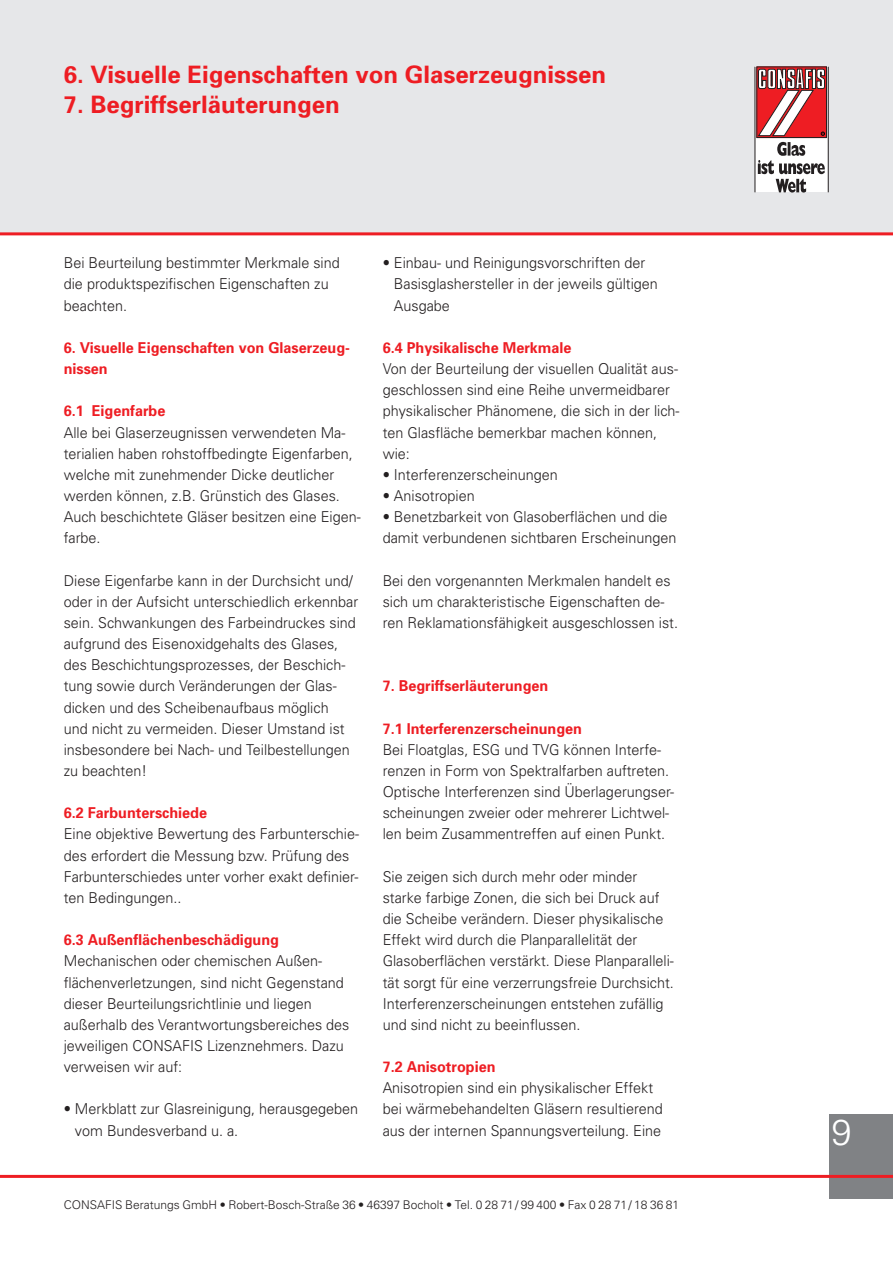
<style>
.page{position:relative;width:893px;height:1263px;background:#fff}
.page>*{position:absolute;margin:0;border:0;box-sizing:border-box;transform-origin:0 0}
.t1{font:300 36px "Univers";color:#fff}
.t2{font:700 24px "Univers";color:#ee1d23}
.t3{font:300 15px/21.1px "Univers";color:#231f20;scale:.96 1}
.t4{font:700 15px/21.1px "Univers";color:#ee1d23;scale:.96 1}
.t5{font:300 12px "Univers";color:#231f20}
</style>
<div class="page">
<div style="left:829px;top:1114px;width:64px;height:85px;background:#808285"></div>
<div style="left:0;top:0;width:893px;height:234px;background:#e6e7e9"></div>
<hr style="left:0;top:1175px;width:893px;height:3px;background:#ee1d23">
<hr style="left:0;top:232px;width:893px;height:3px;background:#ee1d23">
<svg style="left:756px;top:67px;width:72px;height:125px"></svg>
<div style="left:757px;top:67px;width:70px;height:71px;border:1px solid #231f20"></div>
<hr style="left:828px;top:67px;width:1px;height:125px;background:#231f20">
<hr style="left:755px;top:67px;width:1px;height:125px;background:#231f20">
<svg style="left:758px;top:142px;width:67px;height:51px;background:#c1c0c0"></svg>
<svg style="left:758px;top:69px;width:67px;height:67px;background:#cd6669"></svg>
<h2 class="t2" style="left:64px;top:60px;width:544px">6. Visuelle Eigenschaften von Glaserzeugnissen</h2>
<h2 class="t2" style="left:64px;top:90px;width:278px">7. Begriffserläuterungen</h2>
<p class="t3" style="left:64px;top:252px;width:289px">Bei Beurteilung bestimmter Merkmale sind die produktspezifischen Eigenschaften zu beachten.</p>
<p class="t4" style="left:64px;top:337px;width:300px">6. Visuelle Eigenschaften von Glaserzeug&shy;nissen</p>
<p class="t4" style="left:64px;top:400px;width:107px">6.1 Eigenfarbe</p>
<p class="t3" style="left:64px;top:422px;width:311px">Alle bei Glaserzeugnissen verwendeten Ma&shy;terialien haben rohstoffbedingte Eigenfarben, welche mit zunehmender Dicke deutlicher werden können, z.B. Grünstich des Glases.<br>Auch beschichtete Gläser besitzen eine Eigen&shy;farbe.</p>
<p class="t3" style="left:64px;top:570px;width:308px">Diese Eigenfarbe kann in der Durchsicht und/ oder in der Aufsicht unterschiedlich erkennbar sein. Schwankungen des Farbeindruckes sind aufgrund des Eisenoxidgehalts des Glases, des Beschichtungsprozesses, der Beschich&shy;tung sowie durch Veränderungen der Glas&shy;dicken und des Scheibenaufbaus möglich<br>und nicht zu vermeiden. Dieser Umstand ist insbesondere bei Nach- und Teilbestellungen zu beachten!</p>
<p class="t4" style="left:64px;top:802px;width:151px">6.2 Farbunterschiede</p>
<p class="t3" style="left:64px;top:823px;width:309px">Eine objektive Bewertung des Farbunterschie&shy;des erfordert die Messung bzw. Prüfung des Farbunterschiedes unter vorher exakt definier&shy;ten Bedingungen..</p>
<p class="t4" style="left:64px;top:929px;width:226px">6.3 Außenflächenbeschädigung</p>
<p class="t3" style="left:64px;top:950px;width:299px">Mechanischen oder chemischen Außen&shy;flächenverletzungen, sind nicht Gegenstand dieser Beurteilungsrichtlinie und liegen außerhalb des Verantwortungsbereiches des jeweiligen CONSAFIS Lizenznehmers. Dazu verweisen wir auf:</p>
<p class="t3" style="left:75px;top:1098px;width:297px;text-indent:-11px">• Merkblatt zur Glasreinigung, herausgegeben vom Bundesverband u. a.</p>
<p class="t3" style="left:394px;top:252px;width:277px;text-indent:-11px">• Einbau- und Reinigungsvorschriften der<br>Basisglashersteller in der jeweils gültigen<br>Ausgabe</p>
<p class="t4" style="left:383px;top:337px;width:198px">6.4 Physikalische Merkmale</p>
<p class="t3" style="left:383px;top:358px;width:311px">Von der Beurteilung der visuellen Qualität aus&shy;geschlossen sind eine Reihe unvermeidbarer physikalischer Phänomene, die sich in der lich&shy;ten Glasfläche bemerkbar machen können, wie:</p>
<p class="t3" style="left:383px;top:464px;width:184px">• Interferenzerscheinungen</p>
<p class="t3" style="left:383px;top:485px;width:97px">• Anisotropien</p>
<p class="t3" style="left:383px;top:506px;width:307px">• Benetzbarkeit von Glasoberflächen und die damit verbundenen sichtbaren Erscheinungen</p>
<p class="t3" style="left:383px;top:570px;width:309px">Bei den vorgenannten Merkmalen handelt es sich um charakteristische Eigenschaften de&shy;ren Reklamationsfähigkeit ausgeschlossen ist.</p>
<p class="t4" style="left:383px;top:675px;width:174px">7. Begriffserläuterungen</p>
<p class="t4" style="left:383px;top:718px;width:209px">7.1 Interferenzerscheinungen</p>
<p class="t3" style="left:383px;top:739px;width:305px">Bei Floatglas, ESG und TVG können Interfe&shy;renzen in Form von Spektralfarben auftreten.<br>Optische Interferenzen sind Überlagerungser&shy;scheinungen zweier oder mehrerer Lichtwel&shy;len beim Zusammentreffen auf einen Punkt.</p>
<p class="t3" style="left:383px;top:866px;width:305px">Sie zeigen sich durch mehr oder minder starke farbige Zonen, die sich bei Druck auf die Scheibe verändern. Dieser physikalische Effekt wird durch die Planparallelität der Glasoberflächen verstärkt. Diese Planparalleli&shy;tät sorgt für eine verzerrungsfreie Durchsicht.<br>Interferenzerscheinungen entstehen zufällig und sind nicht zu beeinflussen.</p>
<p class="t4" style="left:383px;top:1056px;width:119px">7.2 Anisotropien</p>
<p class="t3" style="left:383px;top:1077px;width:293px">Anisotropien sind ein physikalischer Effekt bei wärmebehandelten Gläsern resultierend aus der internen Spannungsverteilung. Eine</p>
<p class="t5" style="left:64px;top:1197px;width:617px">CONSAFIS Beratungs GmbH • Robert-Bosch-Straße 36 • 46397 Bocholt • Tel. 0 28 71/ 99 400 • Fax 0 28 71/ 18 36 81</p>
<h1 class="t1" style="left:831px;top:1111px;width:22px">9</h1>
</div>
